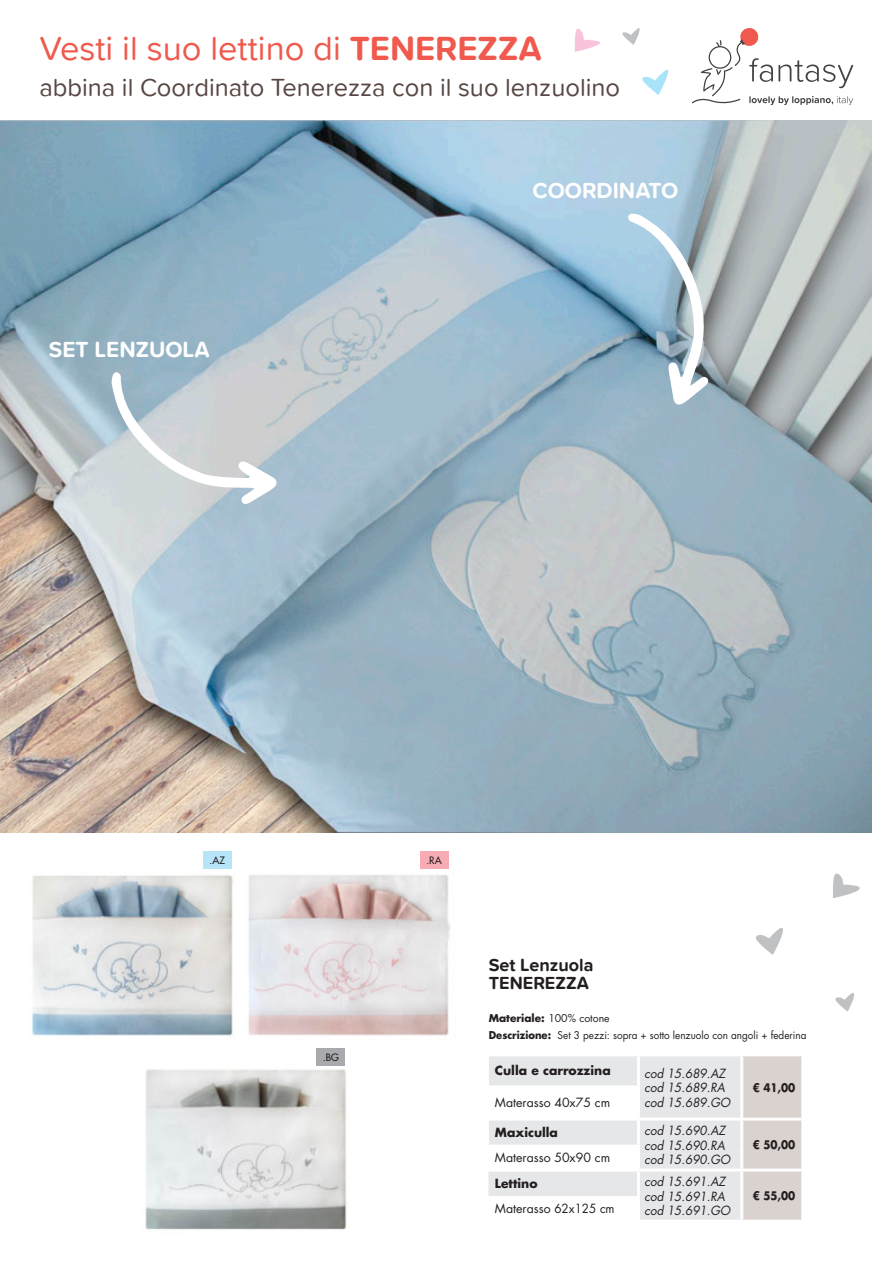
<style>
.page{position:relative;width:893px;height:1263px;background:#fff}
.page>*{position:absolute;margin:0;border:0;box-sizing:border-box;transform-origin:0 0}
.t1{font:34.5px "Proxima Soft";color:#f0594d}
.t2{font:25.5px "Proxima Soft";color:#574641}
.t3{font:700 22.5px "Proxima Soft";color:#fff}
.t4{font:700 18px "Proxima Soft";color:#231f20}
.t5{font:italic 12.3px/14.4px "Futura Std";color:#231f20;scale:.95 1}
.t6{font:12.3px "Futura Std";color:#231f20}
.t7{font:700 12.3px "Futura Std";color:#231f20}
.t8{font:700 11.55px "Futura Std";color:#231f20;scale:.9 1}
.t9{font:10.5px "Futura Std";color:#231f20;scale:.95 1}
.t10{font:700 10.5px "Futura Std";color:#231f20}
.t11{font:500 10.05px "Futura Std";color:#231f20}
.s1{font-weight:700}
.s2{font-weight:400}
</style>
<div class="page">
<img style="left:0;top:120px;width:872px;height:712px">
<svg style="left:692px;top:28px;width:161px;height:77px"></svg>
<svg style="left:756px;top:928px;width:27px;height:27px"></svg>
<svg style="left:835px;top:993px;width:20px;height:19px"></svg>
<svg style="left:622px;top:28px;width:18px;height:17px"></svg>
<svg style="left:833px;top:873px;width:27px;height:25px"></svg>
<svg style="left:574px;top:28px;width:26px;height:24px"></svg>
<img style="left:145px;top:1060px;width:202px;height:170px">
<img style="left:32px;top:875px;width:201px;height:163px">
<img style="left:248px;top:875px;width:202px;height:178px">
<svg style="left:489px;top:1056px;width:312px;height:164px"></svg>
<hr style="left:489px;top:1195px;width:148px;height:1px;background:#e6e7e9">
<hr style="left:489px;top:1168px;width:149px;height:3px;background:#fff">
<hr style="left:489px;top:1219px;width:149px;height:3px;background:#fff">
<hr style="left:637px;top:1056px;width:3px;height:29px;background:#fff">
<hr style="left:637px;top:1085px;width:3px;height:32px;background:#fff">
<hr style="left:637px;top:1120px;width:3px;height:24px;background:#fff">
<hr style="left:637px;top:1144px;width:3px;height:24px;background:#fff">
<hr style="left:637px;top:1171px;width:3px;height:24px;background:#fff">
<hr style="left:637px;top:1195px;width:3px;height:24px;background:#fff">
<hr style="left:740px;top:1120px;width:3px;height:24px;background:#fff">
<hr style="left:740px;top:1144px;width:3px;height:24px;background:#fff">
<hr style="left:638px;top:1168px;width:104px;height:3px;background:#fff">
<hr style="left:740px;top:1171px;width:3px;height:24px;background:#fff">
<hr style="left:740px;top:1195px;width:3px;height:24px;background:#fff">
<hr style="left:638px;top:1219px;width:104px;height:3px;background:#fff">
<div style="left:317px;top:1048px;width:28px;height:18px;background:#a8aaad"></div>
<div style="left:203px;top:851px;width:29px;height:18px;background:#b6e4f9"></div>
<div style="left:420px;top:851px;width:28px;height:18px;background:#f7abb4"></div>
<svg style="left:642px;top:69px;width:27px;height:26px"></svg>
<svg style="left:628px;top:213px;width:81px;height:193px"></svg>
<svg style="left:111px;top:372px;width:167px;height:133px;background:#cbd2d6"></svg>
<p class="t1" style="left:39px;top:22px;width:504px">Vesti il suo lettino di <span class="s1">TENEREZZA</span></p>
<p class="t2" style="left:39px;top:68px;width:582px">abbina il Coordinato Tenerezza con il suo lenzuolino</p>
<p class="t3" style="left:49px;top:332px;width:162px">SET LENZUOLA</p>
<p class="t3" style="left:532px;top:174px;width:147px">COORDINATO</p>
<p class="t11" style="left:209px;top:854px;width:17px">.AZ</p>
<p class="t11" style="left:426px;top:854px;width:17px">.RA</p>
<p class="t11" style="left:323px;top:1051px;width:18px">.BG</p>
<p class="t4" style="left:489px;top:952px;width:106px">Set Lenzuola</p>
<p class="t4" style="left:489px;top:970px;width:102px">TENEREZZA</p>
<p class="t10" style="left:489px;top:1011px;width:122px">Materiale: <span class="s2">100% cotone</span></p>
<p class="t9" style="left:489px;top:1028px;width:336px"><span class="s1">Descrizione:</span> Set 3 pezzi: sopra + sotto lenzuolo con angoli + federina</p>
<p class="t7" style="left:495px;top:1062px;width:117px">Culla e carrozzina</p>
<p class="t5" style="left:644px;top:1066px;width:87px">cod 15.689.AZ</p>
<p class="t5" style="left:644px;top:1080px;width:92px">cod 15.689.RA cod 15.689.GO</p>
<p class="t8" style="left:753px;top:1080px;width:49px">€ 41,00</p>
<p class="t6" style="left:495px;top:1095px;width:117px">Materasso 40x75 cm</p>
<p class="t7" style="left:495px;top:1124px;width:65px">Maxiculla</p>
<p class="t5" style="left:644px;top:1124px;width:87px">cod 15.690.AZ</p>
<p class="t5" style="left:644px;top:1138px;width:92px">cod 15.690.RA cod 15.690.GO</p>
<p class="t8" style="left:753px;top:1137px;width:49px">€ 50,00</p>
<p class="t6" style="left:495px;top:1150px;width:117px">Materasso 50x90 cm</p>
<p class="t7" style="left:495px;top:1175px;width:44px">Lettino</p>
<p class="t5" style="left:644px;top:1175px;width:87px">cod 15.691.AZ</p>
<p class="t5" style="left:644px;top:1189px;width:92px">cod 15.691.RA cod 15.691.GO</p>
<p class="t8" style="left:753px;top:1188px;width:49px">€ 55,00</p>
<p class="t6" style="left:495px;top:1201px;width:121px">Materasso 62x125 cm</p>
</div>
